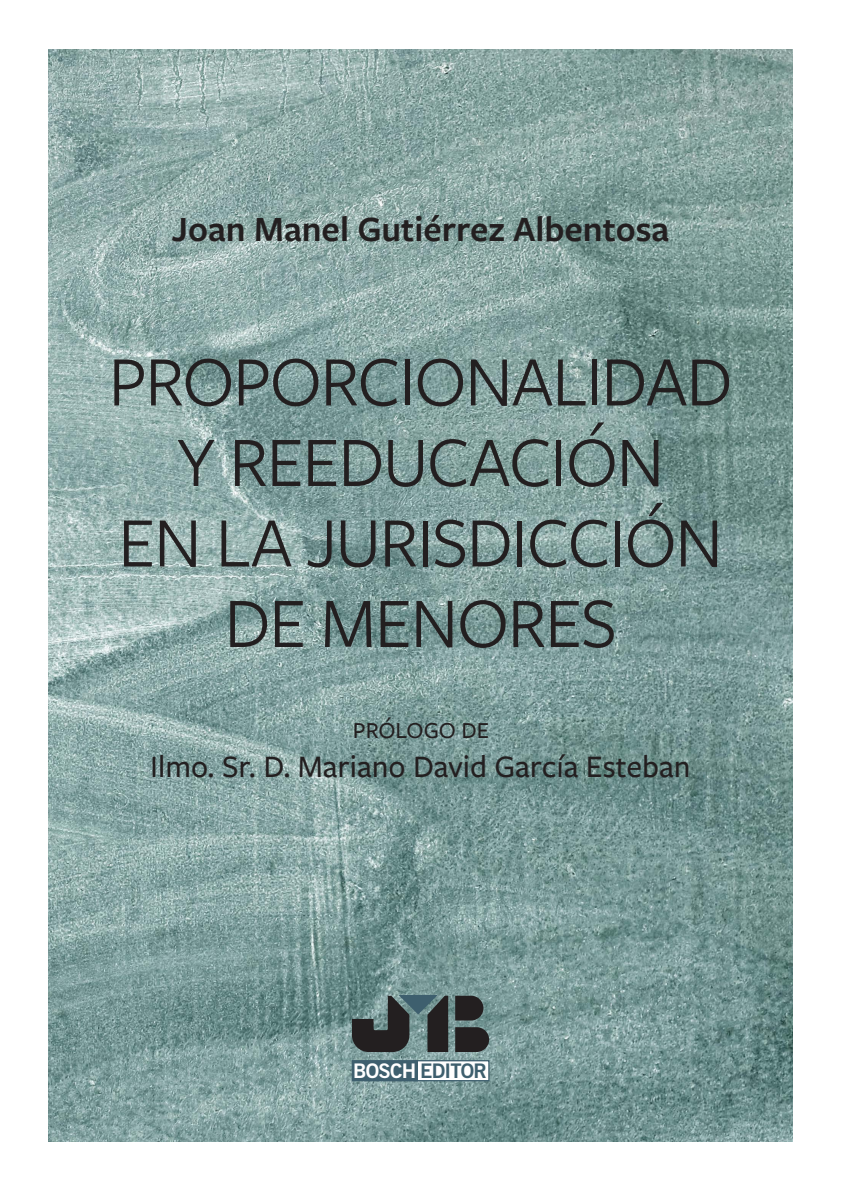
<style>
.page{position:relative;width:844px;height:1191px;background:#fff}
.page>*{position:absolute;margin:0;border:0;box-sizing:border-box;transform-origin:0 0}
.t1{font:73.5px/80.5px "Freight Sans Pro";letter-spacing:-.02em;color:#231f20;text-align:center}
.t2{font:600 36.75px "Freight Sans Pro";color:#231f20}
.t3{font:500 32.38px "Freight Sans Pro";color:#231f20}
.t4{font:500 23.8px "Freight Sans Pro";color:#231f20}
.t5{font:20.12px "Trade Gothic LT Std Bd 2";letter-spacing:-.035em;color:#3e5f6e}
.s1{color:#fff}
</style>
<div class="page">
<img style="left:48px;top:50px;width:744px;height:1091px">
<svg style="left:350px;top:992px;width:140px;height:61px;background:#495758"></svg>
<div style="left:413px;top:1060px;width:76px;height:20px;background:#fff"></div>
<div style="left:412px;top:1060px;width:77px;height:21px;border:1px solid #3e5f6e"></div>
<div style="left:352px;top:1060px;width:65px;height:20px;background:#3e5f6e"></div>
<div style="left:351px;top:1060px;width:67px;height:21px;border:1px solid #3e5f6e"></div>
<p class="t2" style="left:172px;top:204px;width:498px">Joan Manel Gutiérrez Albentosa</p>
<p class="t1" style="left:108px;top:338px;width:625px">PROPORCIONALIDAD<br>Y REEDUCACIÓN<br>EN LA JURISDICCIÓN<br>DE MENORES</p>
<p class="t4" style="left:353px;top:714px;width:138px">PRÓLOGO DE</p>
<p class="t3" style="left:150px;top:745px;width:541px">Ilmo. Sr. D. Mariano David García Esteban</p>
<p class="t5" style="left:353px;top:1058px;width:135px"><span class="s1">BOSCH</span> EDITOR</p>
</div>
